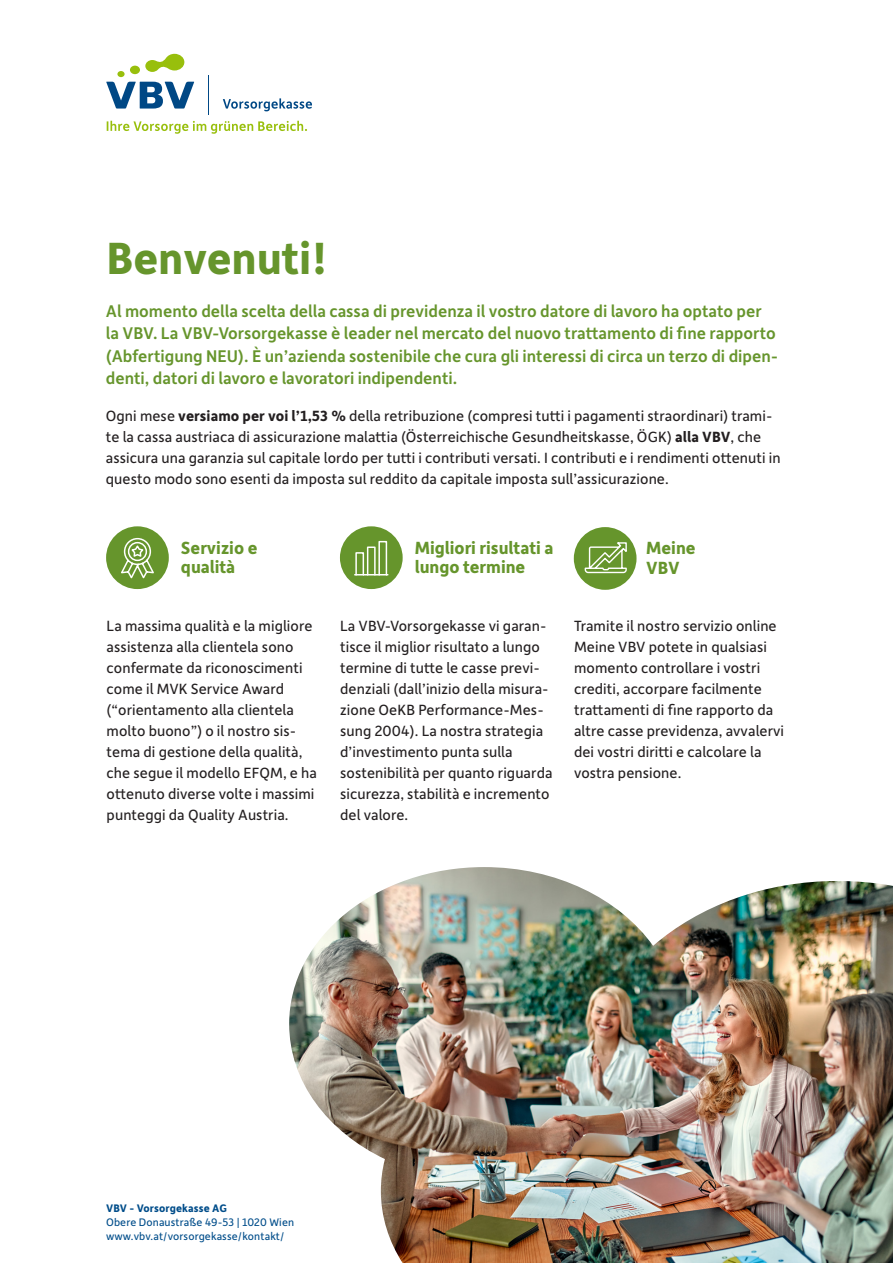
<style>
.page{position:relative;width:893px;height:1263px;background:#fff}
.page>*{position:absolute;margin:0;border:0;box-sizing:border-box;transform-origin:0 0}
.Überschrift_1{font:700 48px "Depot New";color:#66952c}
.t1{font:700 18.75px/19.5px "Depot New";color:#66952c}
.Lied_12_15{font:500 18px/22.5px "Depot New";color:#66952c}
.Fließtext_10_5_12{font:15.75px/21px "Depot New";letter-spacing:.005em;color:#231f20}
.Kleine_Schrift{font:11.7px/14px "Depot New";letter-spacing:.01em;color:#014d8a}
.s1{font-weight:700}
</style>
<div class="page">
<svg style="left:223px;top:98px;width:89px;height:13px"></svg>
<svg style="left:107px;top:121px;width:200px;height:13px"></svg>
<svg style="left:106px;top:54px;width:88px;height:55px"></svg>
<hr style="left:208px;top:76px;width:1px;height:39px;background:#004885">
<div style="left:340px;top:526px;width:63px;height:63px;background:#66952c;border-radius:50%"></div>
<div style="left:574px;top:527px;width:62px;height:63px;background:#66952c;border-radius:50%"></div>
<svg style="left:354px;top:540px;width:35px;height:36px"></svg>
<div style="left:106px;top:526px;width:63px;height:63px;background:#66952c;border-radius:50%"></div>
<svg style="left:121px;top:537px;width:33px;height:42px"></svg>
<svg style="left:584px;top:542px;width:43px;height:32px"></svg>
<img style="left:289px;top:867px;width:604px;height:396px">
<h1 class="Überschrift_1" style="left:106px;top:227px;width:223px">Benvenuti!</h1>
<p class="Lied_12_15" style="left:106px;top:299px;width:674px">Al momento della scelta della cassa di previdenza il vostro datore di lavoro ha optato per la VBV. La VBV-Vorsorgekasse è leader nel mercato del nuovo trattamento di fine rapporto (Abfertigung NEU). È un’azienda sostenibile che cura gli interessi di circa un terzo di dipen&shy;denti, datori di lavoro e lavoratori indipendenti.</p>
<p class="Fließtext_10_5_12" style="left:106px;top:405px;width:676px">Ogni mese <span class="s1">versiamo per voi l’1,53 %</span> della retribuzione (compresi tutti i pagamenti straordinari) trami&shy;te la cassa austriaca di assicurazione malattia (Österreichische Gesundheitskasse, ÖGK) <span class="s1">alla VBV</span>, che assicura una garanzia sul capitale lordo per tutti i contributi versati. I contributi e i rendimenti ottenuti in questo modo sono esenti da imposta sul reddito da capitale imposta sull’assicurazione.</p>
<h2 class="t1" style="left:181px;top:537px;width:78px">Servizio e qualità</h2>
<p class="Fließtext_10_5_12" style="left:107px;top:615px;width:212px">La massima qualità e la migliore assistenza alla clientela sono confermate da riconoscimenti come il MVK Service Award (“orientamento alla clientela molto buono”) o il nostro sis&shy;tema di gestione della qualità, che segue il modello EFQM, e ha ottenuto diverse volte i massimi punteggi da Quality Austria.</p>
<h2 class="t1" style="left:415px;top:537px;width:140px">Migliori risultati a</h2>
<h2 class="t1" style="left:415px;top:556px;width:112px">lungo termine</h2>
<p class="Fließtext_10_5_12" style="left:340px;top:615px;width:214px">La VBV-Vorsorgekasse vi garan&shy;tisce il miglior risultato a lungo termine di tutte le casse previ&shy;denziali (dall’inizio della misura&shy;zione OeKB Performance-Mes&shy;sung 2004). La nostra strategia d’investimento punta sulla sostenibilità per quanto riguarda sicurezza, stabilità e incremento del valore.</p>
<h2 class="t1" style="left:646px;top:537px;width:51px">Meine<br>VBV</h2>
<p class="Fließtext_10_5_12" style="left:574px;top:615px;width:212px">Tramite il nostro servizio online<br>Meine VBV potete in qualsiasi momento controllare i vostri crediti, accorpare facilmente trattamenti di fine rapporto da altre casse previdenza, avvalervi dei vostri diritti e calcolare la vostra pensione.</p>
<p class="Kleine_Schrift" style="left:106px;top:1201px;width:190px"><span class="s1">VBV - Vorsorgekasse AG<br></span>Obere Donaustraße 49-53 | 1020 Wien www.vbv.at/vorsorgekasse/kontakt/</p>
</div>
